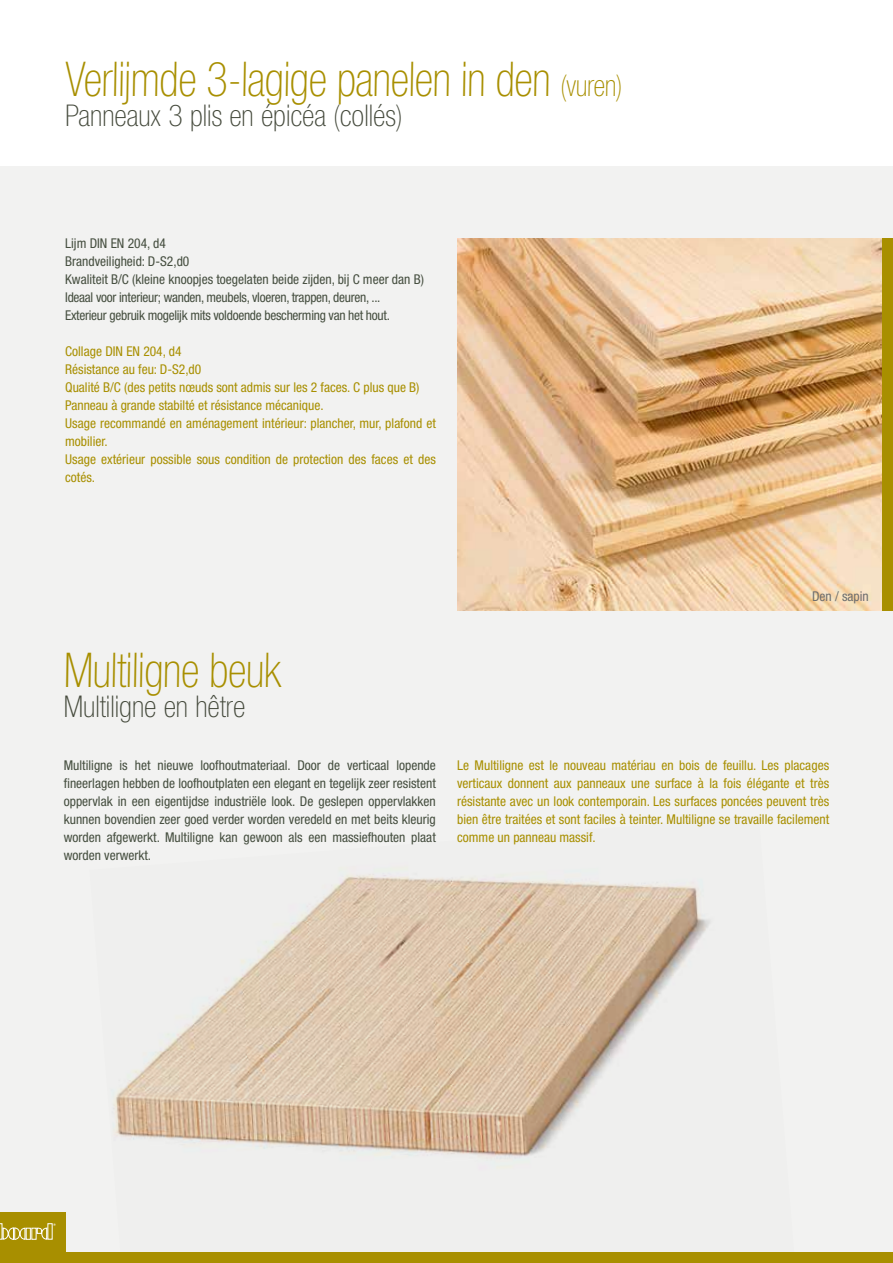
<style>
.page{position:relative;width:893px;height:1263px;background:#fff}
.page>*{position:absolute;margin:0;border:0;box-sizing:border-box;transform-origin:0 0}
.t1{font:100 condensed 48px "Helvetica Neue LT Std";letter-spacing:-.01em;color:#a88f00;scale:.94 1}
.t2{font:100 condensed 30px "Helvetica Neue LT Std";color:#454a3c}
.t3{font:condensed 13.5px/18px "Helvetica Neue LT Std";color:#a88f00;text-align:justify}
.t4{font:condensed 13.5px/18px "Helvetica Neue LT Std";color:#454e3f;text-align:justify}
.t5{font:condensed 13.5px/18px "Helvetica Neue LT Std";letter-spacing:-.02em;color:#454e3f}
.t6{font:condensed 13.5px "Helvetica Neue LT Std";color:#6e6e6e}
.s1{font-size:30px}
</style>
<div class="page">
<div style="left:0;top:166px;width:893px;height:1086px;background:#f2f2f1"></div>
<img style="left:113px;top:874px;width:598px;height:295px">
<div style="left:0;top:1252px;width:893px;height:11px;background:#a88f00"></div>
<div style="left:0;top:1212px;width:65px;height:43px;background:#a88f00"></div>
<svg style="left:0;top:1223px;width:56px;height:17px"></svg>
<img style="left:457px;top:239px;width:425px;height:372px">
<div style="left:882px;top:239px;width:11px;height:372px;background:#a88f00"></div>
<h1 class="t1" style="left:65px;top:52px;width:594px">Verlijmde 3-lagige panelen in den <span class="s1">(vuren)</span></h1>
<h2 class="t2" style="left:65px;top:99px;width:339px">Panneaux 3 plis en épicéa (collés)</h2>
<p class="t5" style="left:65px;top:234px;width:360px">Lijm DIN EN 204, d4<br>Brandveiligheid: D-S2,d0<br>Kwaliteit B/C (kleine knoopjes toegelaten beide zijden, bij C meer dan B)<br>Ideaal voor interieur; wanden, meubels, vloeren, trappen, deuren, ...<br>Exterieur gebruik mogelijk mits voldoende bescherming van het hout.</p>
<p class="t3" style="left:65px;top:342px;width:372px;text-align:left">Collage DIN EN 204, d4<br>Résistance au feu: D-S2,d0<br>Qualité B/C (des petits nœuds sont admis sur les 2 faces. C plus que B)<br>Panneau à grande stabilté et résistance mécanique.<br>Usage recommandé en aménagement intérieur: plancher, mur, plafond et mobilier.<br>Usage extérieur possible sous condition de protection des faces et des cotés.</p>
<p class="t6" style="left:812px;top:589px;width:58px">Den / sapin</p>
<h1 class="t1" style="left:64px;top:643px;width:233px">Multiligne beuk</h1>
<h2 class="t2" style="left:64px;top:690px;width:183px">Multiligne en hêtre</h2>
<p class="t4" style="left:64px;top:756px;width:374px">Multiligne is het nieuwe loofhoutmateriaal. Door de verticaal lopende fineerlagen hebben de loofhoutplaten een elegant en tegelijk zeer resistent oppervlak in een eigentijdse industriële look. De geslepen oppervlakken kunnen bovendien zeer goed verder worden veredeld en met beits kleurig worden afgewerkt. Multiligne kan gewoon als een massiefhouten plaat worden verwerkt.</p>
<p class="t3" style="left:457px;top:756px;width:374px">Le Multiligne est le nouveau matériau en bois de feuillu. Les placages verticaux donnent aux panneaux une surface à la fois élégante et très résistante avec un look contemporain. Les surfaces poncées peuvent très bien être traitées et sont faciles à teinter. Multiligne se travaille facilement comme un panneau massif.</p>
</div>
